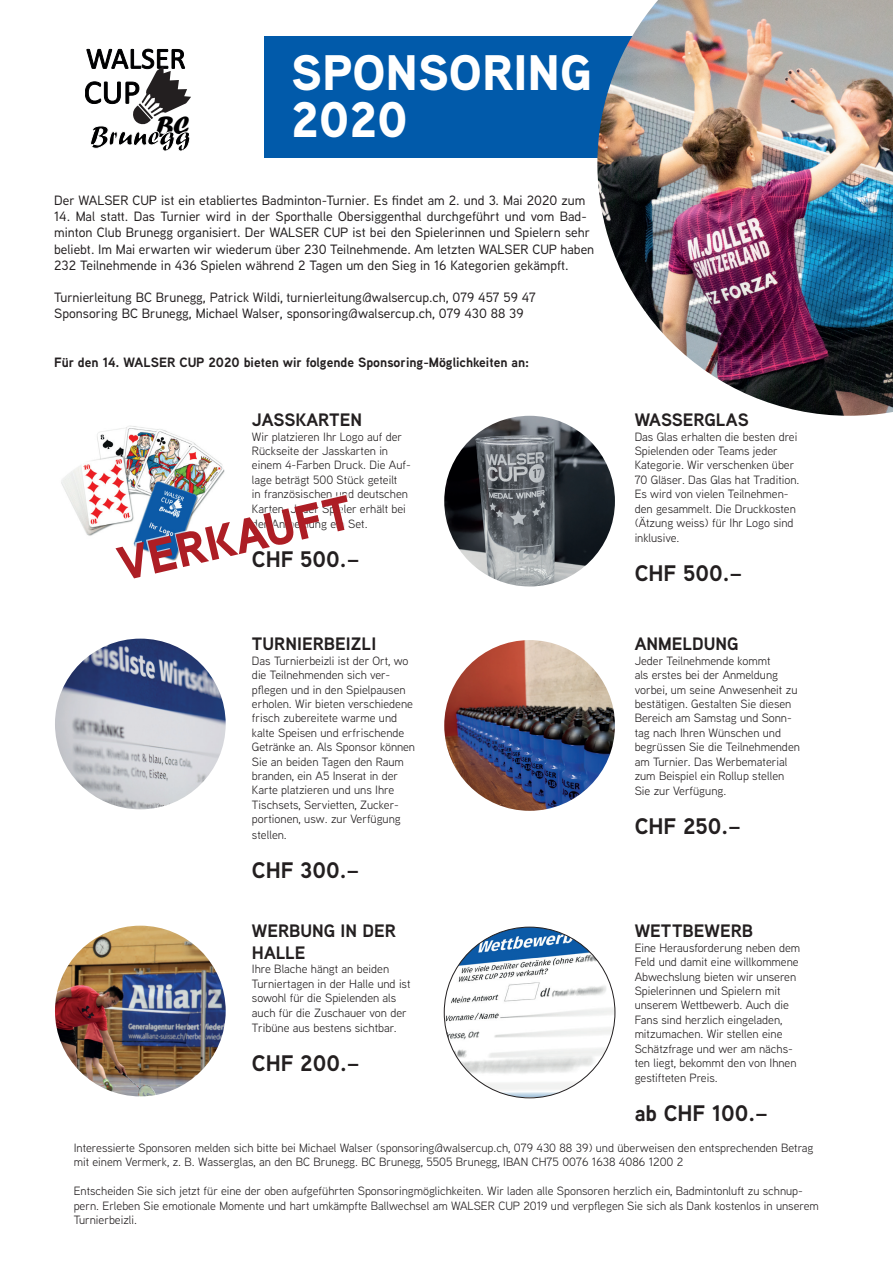
<style>
.page{position:relative;width:893px;height:1263px;background:#fff}
.page>*{position:absolute;margin:0;border:0;box-sizing:border-box;transform-origin:0 0}
.t1{font:900 49.8px/46.5px "Aaux Next";color:#fff}
.t2{font:900 48px "Aaux Next";color:#ad1e25}
.t3{font:26.1px "Forte";color:#000001}
.t4{font:700 22.5px "Aaux Next";color:#231f20}
.t5{font:700 18px/21.6px "Aaux Next";color:#231f20}
.t6{font:500 13.5px/16.2px "Aaux Next";color:#231f20}
.t7{font:700 13.5px "Aaux Next";color:#231f20}
.t8{font:12px/14.5px "Aaux Next";color:#231f20}
</style>
<div class="page">
<div style="left:264px;top:36px;width:629px;height:121px;background:#015aaa"></div>
<svg style="left:85px;top:49px;width:106px;height:102px"></svg>
<img style="left:57px;top:409px;width:171px;height:171px;border-radius:85px">
<img style="left:444px;top:416px;width:171px;height:170px;border-radius:85px">
<img style="left:55px;top:639px;width:171px;height:170px;border-radius:85px">
<img style="left:444px;top:640px;width:171px;height:171px;border-radius:85px">
<img style="left:55px;top:926px;width:171px;height:170px;border-radius:85px">
<img style="left:444px;top:927px;width:171px;height:170px">
<img style="left:597px;top:0;width:296px;height:416px">
<p class="t3" style="left:156px;top:110px;width:35px">BC</p>
<p class="t1" style="left:291px;top:49px;width:302px">SPONSORING<br>2020</p>
<p class="t6" style="left:54px;top:192px;width:532px">Der WALSER CUP ist ein etabliertes Badminton-Turnier. Es findet am 2. und 3. Mai 2020 zum</p>
<p class="t6" style="left:54px;top:208px;width:541px">14. Mal statt. Das Turnier wird in der Sporthalle Obersiggenthal durchgeführt und vom Bad&shy;minton Club Brunegg organisiert. Der WALSER CUP ist bei den Spielerinnen und Spielern sehr beliebt. Im Mai erwarten wir wiederum über 230 Teilnehmende. Am letzten WALSER CUP haben 232 Teilnehmende in 436 Spielen während 2 Tagen um den Sieg in 16 Kategorien gekämpft.</p>
<p class="t6" style="left:54px;top:289px;width:483px">Turnierleitung BC Brunegg, Patrick Wildi, turnierleitung@walsercup.ch, 079 457 59 47</p>
<p class="t6" style="left:54px;top:305px;width:471px">Sponsoring BC Brunegg, Michael Walser, sponsoring@walsercup.ch, 079 430 88 39</p>
<p class="t7" style="left:54px;top:353px;width:477px">Für den 14. WALSER CUP 2020 bieten wir folgende Sponsoring-Möglichkeiten an:</p>
<p class="t5" style="left:252px;top:409px;width:112px">JASSKARTEN</p>
<p class="t8" style="left:252px;top:429px;width:160px">Wir platzieren Ihr Logo auf der<br>Rückseite der Jasskarten in einem 4-Farben Druck. Die Auf&shy;lage beträgt 500 Stück geteilt<br>in französischen und deutschen<br>Karten. Jeder Spieler erhält bei der Anmeldung ein Set.</p>
<p class="t4" style="left:252px;top:543px;width:109px">CHF 500.–</p>
<p class="t2" style="left:111px;top:531px;width:240px;rotate:-13deg">VERKAUFT</p>
<p class="t5" style="left:252px;top:633px;width:126px">TURNIERBEIZLI</p>
<p class="t8" style="left:252px;top:653px;width:165px">Das Turnierbeizli ist der Ort, wo die Teilnehmenden sich ver&shy;pflegen und in den Spielpausen erholen. Wir bieten verschiedene frisch zubereitete warme und kalte Speisen und erfrischende<br>Getränke an. Als Sponsor können<br>Sie an beiden Tagen den Raum branden, ein A5 Inserat in der<br>Karte platzieren und uns Ihre<br>Tischsets, Servietten, Zucker&shy;portionen, usw. zur Verfügung stellen.</p>
<p class="t4" style="left:252px;top:854px;width:109px">CHF 300.–</p>
<p class="t5" style="left:635px;top:409px;width:116px">WASSERGLAS</p>
<p class="t8" style="left:635px;top:429px;width:166px">Das Glas erhalten die besten drei<br>Spielenden oder Teams jeder<br>Kategorie. Wir verschenken über<br>70 Gläser. Das Glas hat Tradition.<br>Es wird von vielen Teilnehmen&shy;den gesammelt. Die Druckkosten (Ätzung weiss) für Ihr Logo sind inklusive.</p>
<p class="t4" style="left:635px;top:557px;width:109px">CHF 500.–</p>
<p class="t5" style="left:635px;top:633px;width:105px">ANMELDUNG</p>
<p class="t8" style="left:635px;top:653px;width:167px">Jeder Teilnehmende kommt<br>als erstes bei der Anmeldung vorbei, um seine Anwesenheit zu bestätigen. Gestalten Sie diesen<br>Bereich am Samstag und Sonn&shy;tag nach Ihren Wünschen und begrüssen Sie die Teilnehmenden am Turnier. Das Werbematerial zum Beispiel ein Rollup stellen<br>Sie zur Verfügung.</p>
<p class="t4" style="left:635px;top:811px;width:108px">CHF 250.–</p>
<p class="t5" style="left:252px;top:920px;width:146px">WERBUNG IN DER<br>HALLE</p>
<p class="t8" style="left:252px;top:961px;width:160px">Ihre Blache hängt an beiden<br>Turniertagen in der Halle und ist sowohl für die Spielenden als auch für die Zuschauer von der<br>Tribüne aus bestens sichtbar.</p>
<p class="t4" style="left:252px;top:1047px;width:109px">CHF 200.–</p>
<p class="t5" style="left:635px;top:920px;width:120px">WETTBEWERB</p>
<p class="t8" style="left:635px;top:940px;width:167px">Eine Herausforderung neben dem<br>Feld und damit eine willkommene<br>Abwechslung bieten wir unseren<br>Spielerinnen und Spielern mit unserem Wettbewerb. Auch die<br>Fans sind herzlich eingeladen, mitzumachen. Wir stellen eine<br>Schätzfrage und wer am nächs&shy;ten liegt, bekommt den von Ihnen gestifteten Preis.</p>
<p class="t4" style="left:635px;top:1098px;width:135px">ab CHF 100.–</p>
<p class="t8" style="left:74px;top:1140px;width:741px">Interessierte Sponsoren melden sich bitte bei Michael Walser (sponsoring@walsercup.ch, 079 430 88 39) und überweisen den entsprechenden Betrag mit einem Vermerk, z. B. Wasserglas, an den BC Brunegg. BC Brunegg, 5505 Brunegg, IBAN CH75 0076 1638 4086 1200 2</p>
<p class="t8" style="left:74px;top:1183px;width:747px">Entscheiden Sie sich jetzt für eine der oben aufgeführten Sponsoringmöglichkeiten. Wir laden alle Sponsoren herzlich ein, Badmintonluft zu schnup&shy;pern. Erleben Sie emotionale Momente und hart umkämpfte Ballwechsel am WALSER CUP 2019 und verpflegen Sie sich als Dank kostenlos in unserem<br>Turnierbeizli.</p>
</div>
